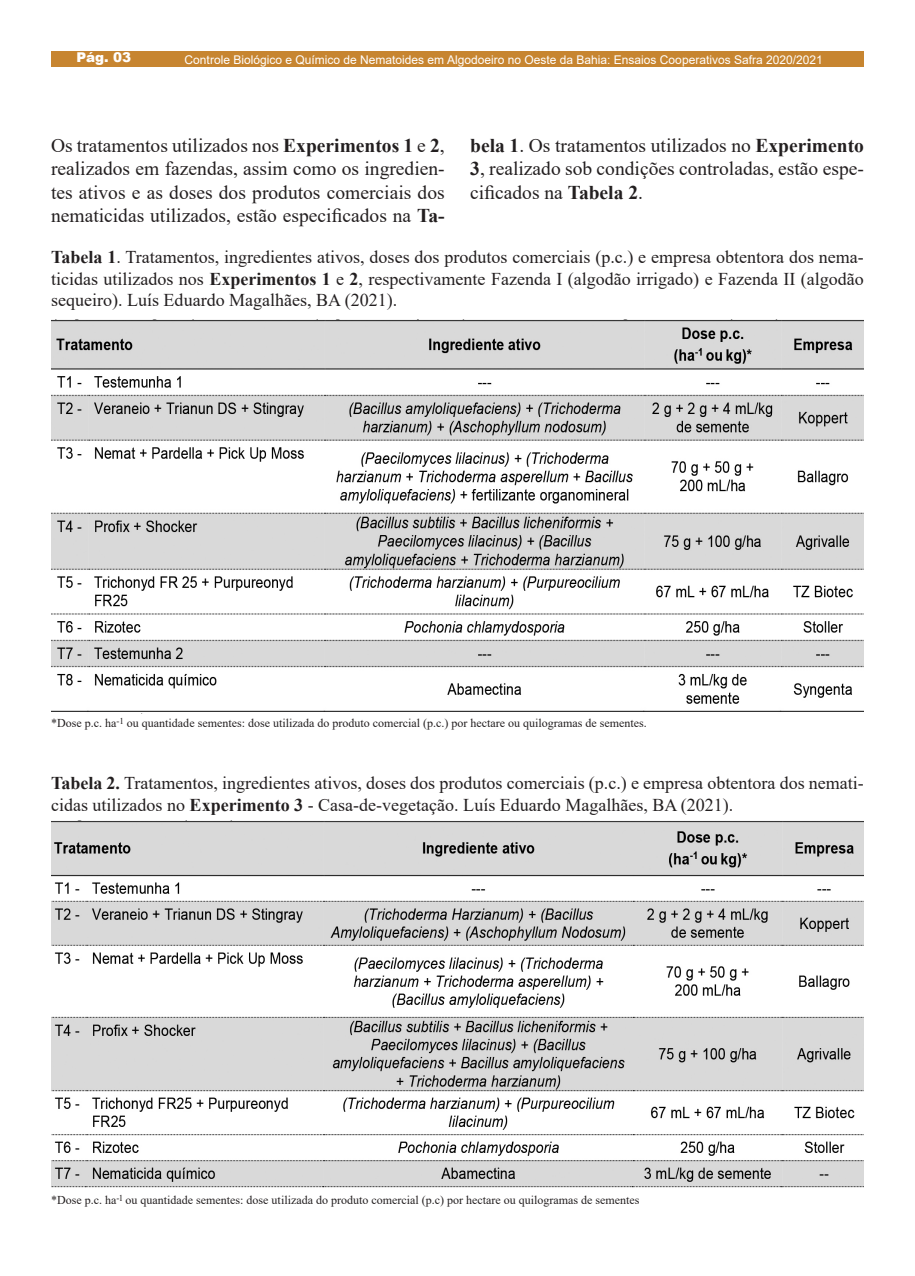
<style>
.page{position:relative;width:915px;height:1276px;background:#fff}
.page>*{position:absolute;margin:0;border:0;box-sizing:border-box;transform-origin:0 0}
.t1{font:19.5px/23.4px "Times New Roman";color:#231f20;text-align:justify}
.t2{font:18px/21.6px "Times New Roman";color:#231f20;text-align:justify}
.t3{font:900 13.5px "Arial";color:#fff}
.t4{font:12px "Times New Roman";color:#231f20}
.t5{font:12px "Arial";color:#fff}
.s1{font-weight:700}
</style>
<div class="page">
<div style="left:51px;top:51px;width:812px;height:16px;background:#c78530"></div>
<img style="left:51px;top:320px;width:812px;height:394px">
<img style="left:51px;top:820px;width:812px;height:368px">
<p class="t3" style="left:76px;top:48px;width:56px">Pág. 03</p>
<p class="t5" style="left:184px;top:51px;width:639px">Controle Biológico e Químico de Nematoides em Algodoeiro no Oeste da Bahia: Ensaios Cooperativos Safra 2020/2021</p>
<p class="t1" style="left:51px;top:133px;width:395px">Os tratamentos utilizados nos <span class="s1">Experimentos 1</span> e <span class="s1">2</span>, realizados em fazendas, assim como os ingredien&shy;tes ativos e as doses dos produtos comerciais dos nematicidas utilizados, estão especificados na <span class="s1">Ta-</span></p>
<p class="t1" style="left:470px;top:133px;width:395px"><span class="s1">bela 1</span>. Os tratamentos utilizados no <span class="s1">Experimento 3</span>, realizado sob condições controladas, estão espe&shy;cificados na <span class="s1">Tabela 2</span>.</p>
<p class="t2" style="left:51px;top:246px;width:814px"><span class="s1">Tabela 1</span>. Tratamentos, ingredientes ativos, doses dos produtos comerciais (p.c.) e empresa obtentora dos nema&shy;ticidas utilizados nos <span class="s1">Experimentos 1</span> e <span class="s1">2</span>, respectivamente Fazenda I (algodão irrigado) e Fazenda II (algodão sequeiro). Luís Eduardo Magalhães, BA (2021).</p>
<p class="t4" style="left:51px;top:715px;width:597px">*Dose p.c. ha<sup>-1</sup> ou quantidade sementes: dose utilizada do produto comercial (p.c.) por hectare ou quilogramas de sementes.</p>
<p class="t2" style="left:51px;top:772px;width:814px"><span class="s1">Tabela 2.</span> Tratamentos, ingredientes ativos, doses dos produtos comerciais (p.c.) e empresa obtentora dos nemati&shy;cidas utilizados no <span class="s1">Experimento 3</span> - Casa-de-vegetação. Luís Eduardo Magalhães, BA (2021).</p>
<p class="t4" style="left:51px;top:1191px;width:589px">*Dose p.c. ha<sup>-1</sup> ou quantidade sementes: dose utilizada do produto comercial (p.c) por hectare ou quilogramas de sementes</p>
</div>
